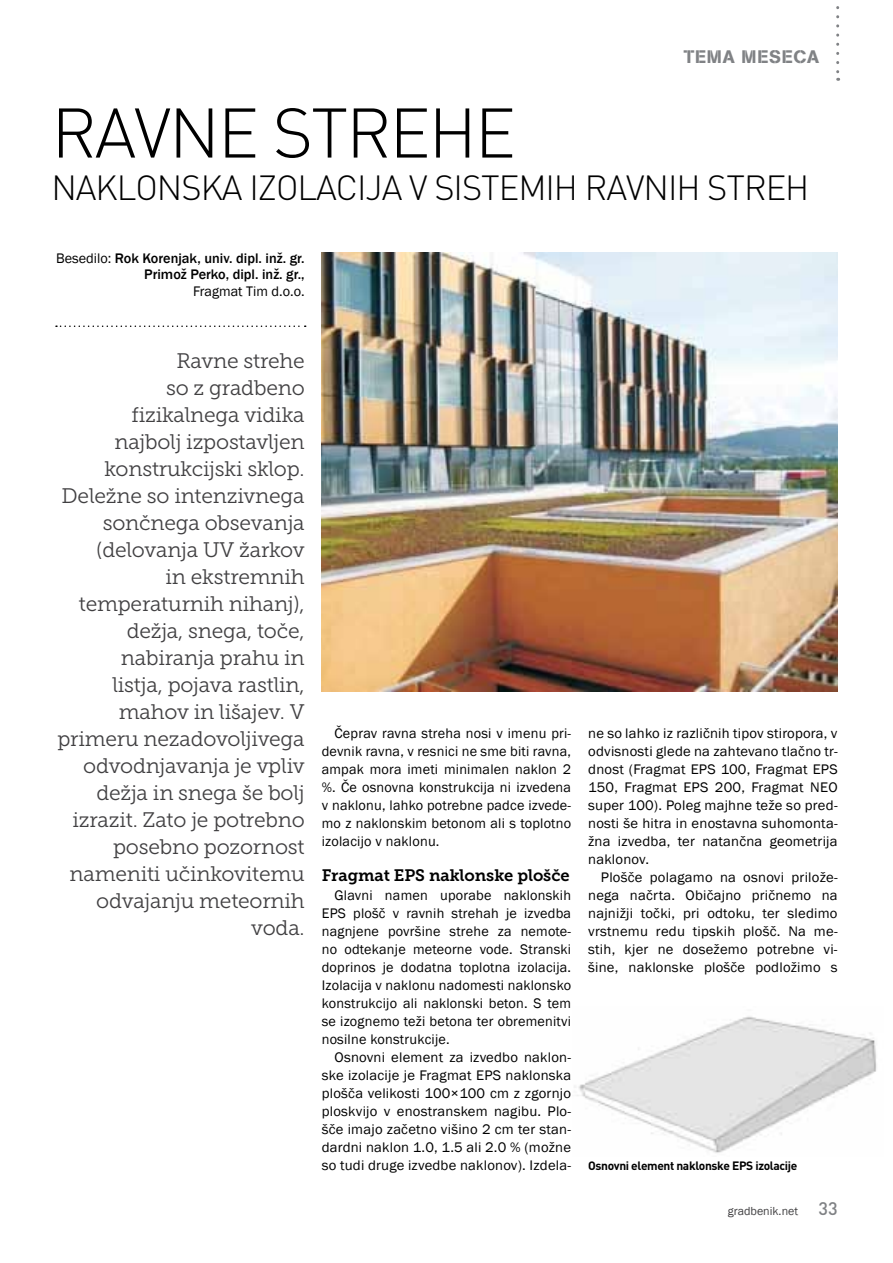
<style>
.page{position:relative;width:893px;height:1263px;background:#fff}
.page>*{position:absolute;margin:0;border:0;box-sizing:border-box;transform-origin:0 0}
.t1{font:300 69px "DINS";letter-spacing:-.03em;color:#000}
.t2{font:300 34.5px "DINS";letter-spacing:-.03em;color:#000}
.t3{font:21px/27px "Museo Slab 300";letter-spacing:-.01em;color:#414042;text-align:right}
.t4{font:18px "AG Book Stencil";letter-spacing:.045em;color:#808285}
.t5{font:16.5px "Museo Slab 700";letter-spacing:-.005em;color:#000}
.t6{font:14.25px/18px "Franklin Gothic";letter-spacing:.015em;color:#000;text-align:justify}
.t7{font:500 14.25px/16.5px "Franklin Gothic";color:#000;text-align:right}
.t8{font:600 12px "DIN";letter-spacing:-.03em;color:#000}
.t9{font:12px "Franklin Gothic";color:#414042}
.s1{font-weight:400}
.s2{font-family:"DINS";font-weight:500;font-size:18px;color:#808285}
</style>
<div class="page">
<svg style="left:56px;top:325px;width:250px;height:2px"></svg>
<img style="left:574px;top:1016px;width:303px;height:137px">
<img style="left:322px;top:253px;width:516px;height:438px">
<svg style="left:836px;top:6px;width:3px;height:75px"></svg>
<p class="t4" style="left:684px;top:46px;width:137px">TEMA MESECA</p>
<h1 class="t1" style="left:51px;top:90px;width:466px">RAVNE STREHE</h1>
<h2 class="t2" style="left:51px;top:166px;width:759px">NAKLONSKA IZOLACIJA V SISTEMIH RAVNIH STREH</h2>
<p class="t7" style="left:56px;top:250px;width:250px"><span class="s1">Besedilo:</span> Rok Korenjak, univ. dipl. inž. gr.<br>Primož Perko, dipl. inž. gr.,</p>
<p class="t6" style="left:193px;top:282px;width:113px">Fragmat Tim d.o.o.</p>
<p class="t3" style="left:57px;top:347px;width:249px">Ravne strehe<br>so z gradbeno fizikalnega vidika<br>najbolj izpostavljen konstrukcijski sklop.<br>Deležne so intenzivnega sončnega obsevanja (delovanja UV žarkov<br>in ekstremnih temperaturnih nihanj), dežja, snega, toče, nabiranja prahu in<br>listja, pojava rastlin, mahov in lišajev. V primeru nezadovoljivega odvodnjavanja je vpliv dežja in snega še bolj izrazit. Zato je potrebno posebno pozornost nameniti učinkovitemu odvajanju meteornih voda.</p>
<p class="t6" style="left:322px;top:725px;width:251px;text-indent:13px">Čeprav ravna streha nosi v imenu pri&shy;devnik ravna, v resnici ne sme biti ravna, ampak mora imeti minimalen naklon 2 %. Če osnovna konstrukcija ni izvedena v naklonu, lahko potrebne padce izvede&shy;mo z naklonskim betonom ali s toplotno izolacijo v naklonu.</p>
<p class="t5" style="left:322px;top:866px;width:249px">Fragmat EPS naklonske plošče</p>
<p class="t6" style="left:322px;top:887px;width:251px;text-indent:13px">Glavni namen uporabe naklonskih EPS plošč v ravnih strehah je izvedba nagnjene površine strehe za nemote&shy;no odtekanje meteorne vode. Stranski doprinos je dodatna toplotna izolacija.<br>Izolacija v naklonu nadomesti naklonsko konstrukcijo ali naklonski beton. S tem se izognemo teži betona ter obremenitvi nosilne konstrukcije.</p>
<p class="t6" style="left:322px;top:1049px;width:251px;text-indent:13px">Osnovni element za izvedbo naklon&shy;ske izolacije je Fragmat EPS naklonska plošča velikosti 100×100 cm z zgornjo ploskvijo v enostranskem nagibu. Plo&shy;šče imajo začetno višino 2 cm ter stan&shy;dardni naklon 1.0, 1.5 ali 2.0 % (možne so tudi druge izvedbe naklonov). Izdela-</p>
<p class="t6" style="left:588px;top:725px;width:251px">ne so lahko iz različnih tipov stiropora, v odvisnosti glede na zahtevano tlačno tr&shy;dnost (Fragmat EPS 100, Fragmat EPS 150, Fragmat EPS 200, Fragmat NEO super 100). Poleg majhne teže so pred&shy;nosti še hitra in enostavna suhomonta&shy;žna izvedba, ter natančna geometrija naklonov.</p>
<p class="t6" style="left:588px;top:869px;width:251px;text-indent:13px">Plošče polagamo na osnovi prilože&shy;nega načrta. Običajno pričnemo na najnižji točki, pri odtoku, ter sledimo vrstnemu redu tipskih plošč. Na me&shy;stih, kjer ne dosežemo potrebne vi&shy;šine, naklonske plošče podložimo s</p>
<p class="t8" style="left:588px;top:1158px;width:211px">Osnovni element naklonske EPS izolacije</p>
<p class="t9" style="left:728px;top:1204px;width:111px">gradbenik.net <span class="s2">33</span></p>
</div>
